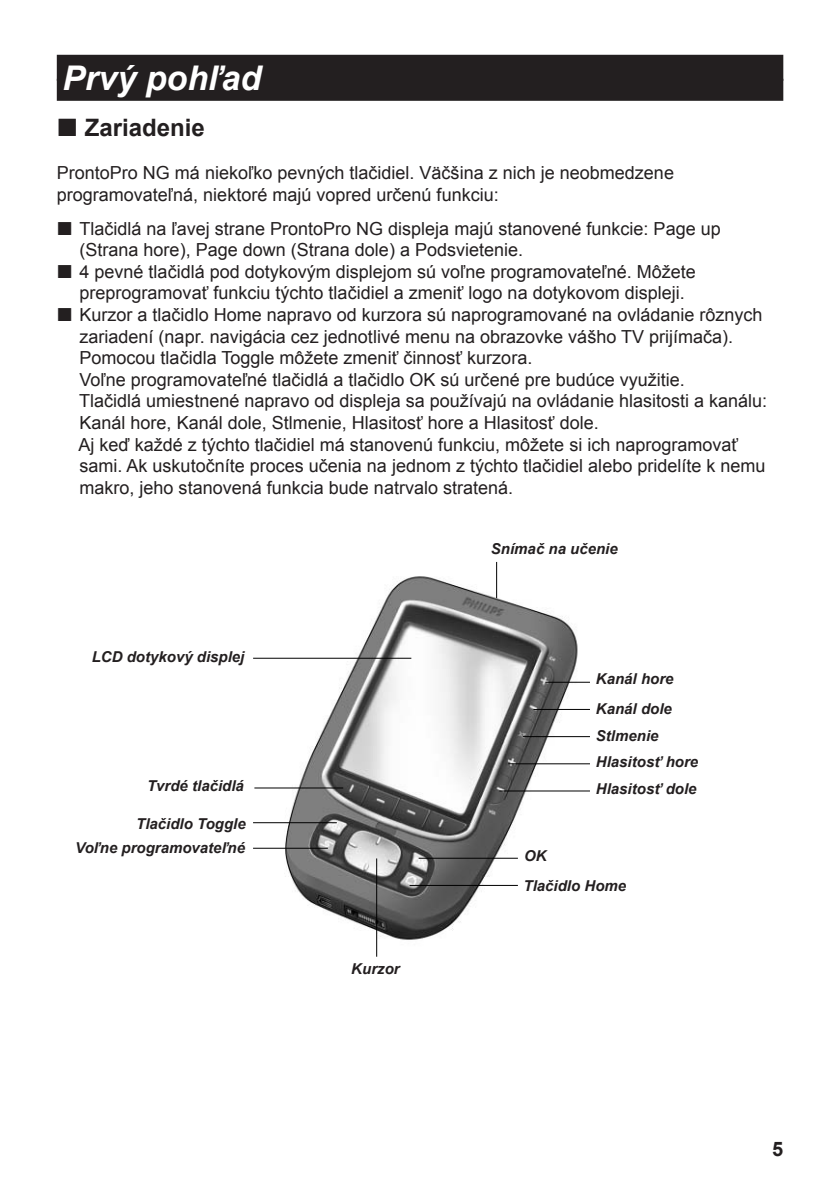
<style>
.page{position:relative;width:840px;height:1191px;background:#fff}
.page>*{position:absolute;margin:0;border:0;box-sizing:border-box;transform-origin:0 0}
.t1{font:italic 700 34px "Arial";color:#fff}
.t2{font:700 24px "Arial";color:#231f20}
.t3{font:700 20px "Arial";color:#231f20}
.t4{font:18px/21.6px "Arial";color:#231f20}
.t5{font:italic 700 15px/26.6px "Arial";color:#231f20}
</style>
<div class="page">
<div style="left:57px;top:55px;width:725px;height:26px;background:#231f20"></div>
<div style="left:57px;top:79px;width:725px;height:22px;background:#231f20"></div>
<svg style="left:253px;top:561px;width:337px;height:396px"></svg>
<h1 class="t1" style="left:62px;top:56px;width:200px">Prvý pohľad</h1>
<h2 class="t2" style="left:85px;top:112px;width:122px">Zariadenie</h2>
<p class="t4" style="left:57px;top:162px;width:618px">ProntoPro NG má niekoľko pevných tlačidiel. Väčšina z nich je neobmedzene programovateľná, niektoré majú vopred určenú funkciu:</p>
<p class="t4" style="left:78px;top:218px;width:689px">Tlačidlá na ľavej strane ProntoPro NG displeja majú stanovené funkcie: Page up (Strana hore), Page down (Strana dole) a Podsvietenie.<br>4 pevné tlačidlá pod dotykovým displejom sú voľne programovateľné. Môžete preprogramovať funkciu týchto tlačidiel a zmeniť logo na dotykovom displeji.<br>Kurzor a tlačidlo Home napravo od kurzora sú naprogramované na ovládanie rôznych zariadení (napr. navigácia cez jednotlivé menu na obrazovke vášho TV prijímača).<br>Pomocou tlačidla Toggle môžete zmeniť činnosť kurzora.<br>Voľne programovateľné tlačidlá a tlačidlo OK sú určené pre budúce využitie.<br>Tlačidlá umiestnené napravo od displeja sa používajú na ovládanie hlasitosti a kanálu:<br>Kanál hore, Kanál dole, Stlmenie, Hlasitosť hore a Hlasitosť dole.<br>Aj keď každé z týchto tlačidiel má stanovenú funkciu, môžete si ich naprogramovať sami. Ak uskutočníte proces učenia na jednom z týchto tlačidiel alebo pridelíte k nemu makro, jeho stanovená funkcia bude natrvalo stratená.</p>
<p class="t5" style="left:92px;top:643px;width:154px">LCD dotykový displej</p>
<p class="t5" style="left:147px;top:773px;width:98px">Tvrdé tlačidlá</p>
<p class="t5" style="left:75px;top:812px;width:172px;line-height:24px;text-align:right">Tlačidlo Toggle<br>Voľne programovateľné</p>
<p class="t5" style="left:351px;top:956px;width:50px">Kurzor</p>
<p class="t5" style="left:490px;top:536px;width:128px">Snímač na učenie</p>
<p class="t5" style="left:523px;top:843px;width:24px">OK</p>
<p class="t5" style="left:595px;top:665px;width:79px;line-height:29.8px">Kanál hore<br>Kanál dole</p>
<p class="t5" style="left:595px;top:723px;width:104px">Stlmenie<br>Hlasitosť hore<br>Hlasitosť dole</p>
<p class="t5" style="left:523px;top:873px;width:104px">Tlačidlo Home</p>
<p class="t3" style="left:771px;top:1135px;width:13px">5</p>
</div>
